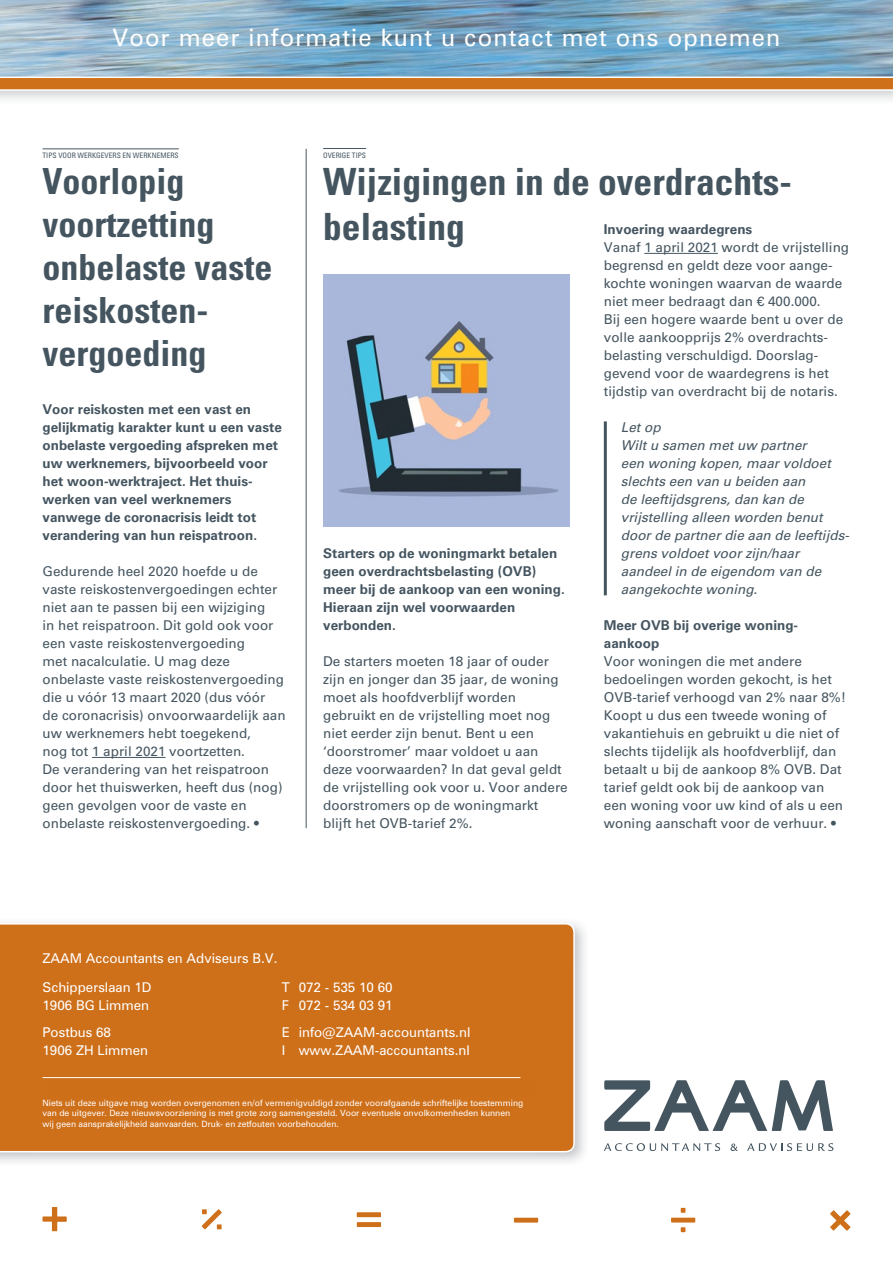
<style>
.page{position:relative;width:893px;height:1263px;background:#fff}
.page>*{position:absolute;margin:0;border:0;box-sizing:border-box;transform-origin:0 0}
.t1{font:700 condensed 37.5px/45px "Univers LT Std";color:#455560}
.t2{font:700 condensed 36px/43.2px "Univers LT Std";color:#455560}
.t3{font:24px "Zurich BT";letter-spacing:.05em;color:#fff}
.t4{font:13.5px/18px "Univers LT Std";color:#455560}
.t5{font:700 13.5px/18px "Univers LT Std";color:#455560}
.t6{font:italic 13.5px/18px "Univers LT Std";color:#455560}
.t7{font:13.5px/18px "Zurich BT";color:#fff}
.t8{font:8.7px/10.5px "Zurich BT";color:#fff}
.t9{font:condensed 7.5px "Univers LT Std";color:#455560}
</style>
<div class="page">
<img style="left:0;top:0;width:893px;height:100px">
<svg style="left:0;top:77px;width:893px;height:14px;background:#d78a45"></svg>
<svg style="left:43px;top:1207px;width:24px;height:24px"></svg>
<svg style="left:357px;top:1212px;width:24px;height:15px"></svg>
<svg style="left:514px;top:1218px;width:24px;height:4px"></svg>
<svg style="left:671px;top:1208px;width:24px;height:24px"></svg>
<svg style="left:201px;top:1209px;width:21px;height:20px"></svg>
<svg style="left:830px;top:1210px;width:21px;height:21px"></svg>
<div style="left:0;top:922px;width:576px;height:231px;background:#ce6f19"></div>
<svg style="left:604px;top:1143px;width:116px;height:8px"></svg>
<svg style="left:730px;top:1143px;width:8px;height:8px"></svg>
<svg style="left:747px;top:1143px;width:86px;height:8px"></svg>
<svg style="left:604px;top:1080px;width:229px;height:51px"></svg>
<div style="left:46px;top:1079px;width:492px;height:18px;background:#cd6f19"></div>
<hr style="left:43px;top:1077px;width:477px;height:1px;background:#fff">
<hr style="left:644px;top:253px;width:74px;height:1px;background:#455560">
<hr style="left:323px;top:148px;width:43px;height:1px;background:#455560">
<hr style="left:92px;top:757px;width:74px;height:1px;background:#455560">
<hr style="left:43px;top:148px;width:136px;height:1px;background:#455560">
<img style="left:323px;top:274px;width:247px;height:252px">
<hr style="left:306px;top:149px;width:1px;height:679px;background:#455560">
<hr style="left:604px;top:421px;width:3px;height:174px;background:#455560">
<h3 class="t3" style="left:113px;top:23px;width:669px">Voor meer informatie kunt u contact met ons opnemen</h3>
<p class="t9" style="left:43px;top:150px;width:138px">TIPS VOOR WERKGEVERS EN WERKNEMERS</p>
<h2 class="t2" style="left:43px;top:159px;width:231px">Voorlopig voortzetting onbelaste vaste reiskosten&shy;vergoeding</h2>
<p class="t5" style="left:43px;top:400px;width:241px">Voor reiskosten met een vast en gelijkmatig karakter kunt u een vaste onbelaste vergoeding afspreken met uw werknemers, bijvoorbeeld voor het woon-werktraject. Het thuis&shy;werken van veel werknemers vanwege de coronacrisis leidt tot verandering van hun reispatroon.</p>
<p class="t4" style="left:43px;top:562px;width:245px">Gedurende heel 2020 hoefde u de vaste reiskostenvergoedingen echter niet aan te passen bij een wijziging<br>in het reispatroon. Dit gold ook voor een vaste reiskostenvergoeding<br>met nacalculatie. U mag deze onbelaste vaste reiskostenvergoeding die u vóór 13 maart 2020 (dus vóór<br>de coronacrisis) onvoorwaardelijk aan uw werknemers hebt toegekend,<br>nog tot 1 april 2021 voortzetten.<br>De verandering van het reispatroon door het thuiswerken, heeft dus (nog) geen gevolgen voor de vaste en onbelaste reiskostenvergoeding. •</p>
<p class="t9" style="left:323px;top:150px;width:44px">OVERIGE TIPS</p>
<h1 class="t1" style="left:323px;top:159px;width:470px">Wijzigingen in de overdrachts&shy;belasting</h1>
<p class="t5" style="left:604px;top:220px;width:150px">Invoering waardegrens</p>
<p class="t4" style="left:604px;top:238px;width:247px">Vanaf 1 april 2021 wordt de vrijstelling begrensd en geldt deze voor aange&shy;kochte woningen waarvan de waarde niet meer bedraagt dan € 400.000.<br>Bij een hogere waarde bent u over de volle aankoopprijs 2% overdrachts&shy;belasting verschuldigd. Doorslag&shy;gevend voor de waardegrens is het tijdstip van overdracht bij de notaris.</p>
<p class="t6" style="left:621px;top:418px;width:230px">Let op<br>Wilt u samen met uw partner<br>een woning kopen, maar voldoet slechts een van u beiden aan<br>de leeftijdsgrens, dan kan de vrijstelling alleen worden benut door de partner die aan de leeftijds&shy;grens voldoet voor zijn/haar aandeel in de eigendom van de aangekochte woning.</p>
<p class="t5" style="left:604px;top:616px;width:196px">Meer OVB bij overige woning&shy;aankoop</p>
<p class="t4" style="left:604px;top:652px;width:244px">Voor woningen die met andere bedoelingen worden gekocht, is het OVB-tarief verhoogd van 2% naar 8%!<br>Koopt u dus een tweede woning of vakantiehuis en gebruikt u die niet of slechts tijdelijk als hoofdverblijf, dan betaalt u bij de aankoop 8% OVB. Dat tarief geldt ook bij de aankoop van een woning voor uw kind of als u een woning aanschaft voor de verhuur. •</p>
<p class="t5" style="left:323px;top:544px;width:243px">Starters op de woningmarkt betalen geen overdrachtsbelasting (OVB) meer bij de aankoop van een woning.<br>Hieraan zijn wel voorwaarden verbonden.</p>
<p class="t4" style="left:323px;top:652px;width:246px">De starters moeten 18 jaar of ouder zijn en jonger dan 35 jaar, de woning moet als hoofdverblijf worden gebruikt en de vrijstelling moet nog niet eerder zijn benut. Bent u een ‘doorstromer’ maar voldoet u aan deze voorwaarden? In dat geval geldt de vrijstelling ook voor u. Voor andere doorstromers op de woningmarkt blijft het OVB-tarief 2%.</p>
<p class="t7" style="left:43px;top:949px;width:236px">ZAAM Accountants en Adviseurs B.V.</p>
<p class="t7" style="left:43px;top:978px;width:110px">Schipperslaan 1D<br>1906 BG Limmen</p>
<p class="t7" style="left:43px;top:1023px;width:107px">Postbus 68<br>1906 ZH Limmen</p>
<p class="t7" style="left:282px;top:978px;width:113px">T 072 - 535 10 60<br>F 072 - 534 03 91</p>
<p class="t7" style="left:282px;top:1023px;width:190px">E info@ZAAM-accountants.nl<br>I www.ZAAM-accountants.nl</p>
<p class="t8" style="left:43px;top:1097px;width:482px">Niets uit deze uitgave mag worden overgenomen en/of vermenigvuldigd zonder voorafgaande schriftelijke toestemming van de uitgever. Deze nieuwsvoorziening is met grote zorg samengesteld. Voor eventuele onvolkomenheden kunnen wij geen aansprakelijkheid aanvaarden. Druk- en zetfouten voorbehouden.</p>
</div>
